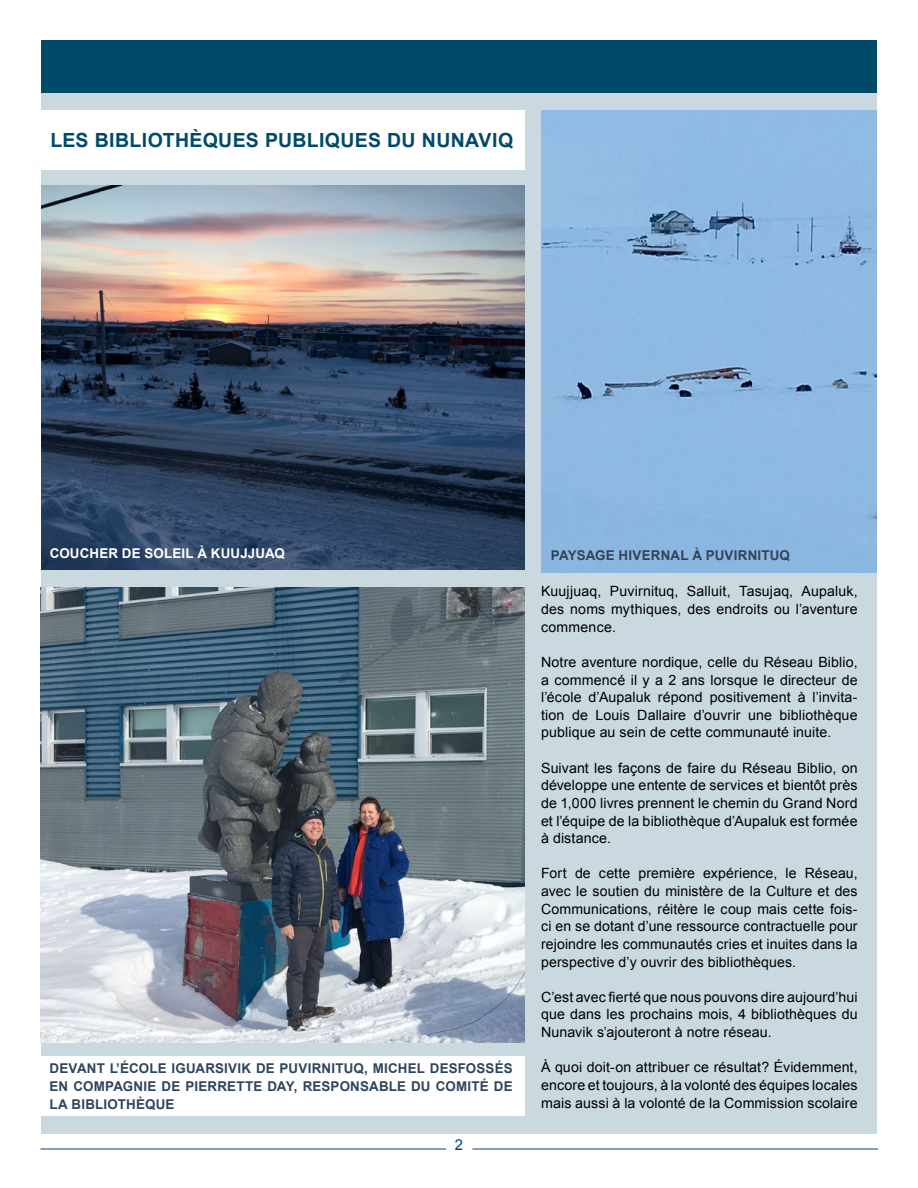
<style>
.page{position:relative;width:918px;height:1188px;background:#fff}
.page>*{position:absolute;margin:0;border:0;box-sizing:border-box;transform-origin:0 0}
.t1{font:700 19.5px "Arial";letter-spacing:.015em;color:#004a69}
.t2{font:15px "Arial";color:#00447c}
.t3{font:14.1px/17.7px "Arial";letter-spacing:.01em;color:#000;text-align:justify}
.t4{font:700 13.5px/17.7px "Arial";letter-spacing:.015em;color:#2f445d;text-align:justify}
.t5{font:700 13.5px "Arial";letter-spacing:.01em;color:#fff}
</style>
<div class="page">
<hr style="left:40px;top:1149px;width:406px;height:1px;background:#00447c">
<hr style="left:472px;top:1149px;width:406px;height:1px;background:#00447c">
<div style="left:41px;top:93px;width:836px;height:1041px;background:#cad9df"></div>
<div style="left:41px;top:40px;width:836px;height:53px;background:#004a69"></div>
<div style="left:0;top:110px;width:524px;height:60px;background:#fff"></div>
<div style="left:0;top:1056px;width:525px;height:59px;background:#fff"></div>
<div style="left:541px;top:110px;width:335px;height:463px;background:#8eb9e3"></div>
<img style="left:41px;top:186px;width:484px;height:384px">
<img style="left:40px;top:587px;width:485px;height:455px">
<h1 class="t1" style="left:50px;top:129px;width:464px">LES BIBLIOTHÈQUES PUBLIQUES DU NUNAVIQ</h1>
<p class="t5" style="left:50px;top:546px;width:237px">COUCHER DE SOLEIL À KUUJJUAQ</p>
<p class="t4" style="left:551px;top:546px;width:241px">PAYSAGE HIVERNAL À PUVIRNITUQ</p>
<p class="t4" style="left:49px;top:1060px;width:465px">DEVANT L’ÉCOLE IGUARSIVIK DE PUVIRNITUQ, MICHEL DESFOSSÉS EN COMPAGNIE DE PIERRETTE DAY, RESPONSABLE DU COMITÉ DE LA BIBLIOTHÈQUE</p>
<p class="t2" style="left:455px;top:1136px;width:10px">2</p>
<p class="t3" style="left:541px;top:583px;width:318px">Kuujjuaq, Puvirnituq, Salluit, Tasujaq, Aupaluk, des noms mythiques, des endroits ou l’aventure commence.</p>
<p class="t3" style="left:541px;top:653px;width:318px">Notre aventure nordique, celle du Réseau Biblio, a commencé il y a 2 ans lorsque le directeur de l’école d’Aupaluk répond positivement à l’invita&shy;tion de Louis Dallaire d’ouvrir une bibliothèque publique au sein de cette communauté inuite.</p>
<p class="t3" style="left:541px;top:759px;width:318px">Suivant les façons de faire du Réseau Biblio, on développe une entente de services et bientôt près de 1,000 livres prennent le chemin du Grand Nord et l’équipe de la bibliothèque d’Aupaluk est formée à distance.</p>
<p class="t3" style="left:541px;top:865px;width:318px">Fort de cette première expérience, le Réseau, avec le soutien du ministère de la Culture et des Communications, réitère le coup mais cette fois&shy;ci en se dotant d’une ressource contractuelle pour rejoindre les communautés cries et inuites dans la perspective d’y ouvrir des bibliothèques.</p>
<p class="t3" style="left:541px;top:988px;width:318px">C’est avec fierté que nous pouvons dire aujourd’hui que dans les prochains mois, 4 bibliothèques du Nunavik s’ajouteront à notre réseau.</p>
<p class="t3" style="left:541px;top:1059px;width:318px">À quoi doit-on attribuer ce résultat? Évidemment, encore et toujours, à la volonté des équipes locales mais aussi à la volonté de la Commission scolaire</p>
</div>
